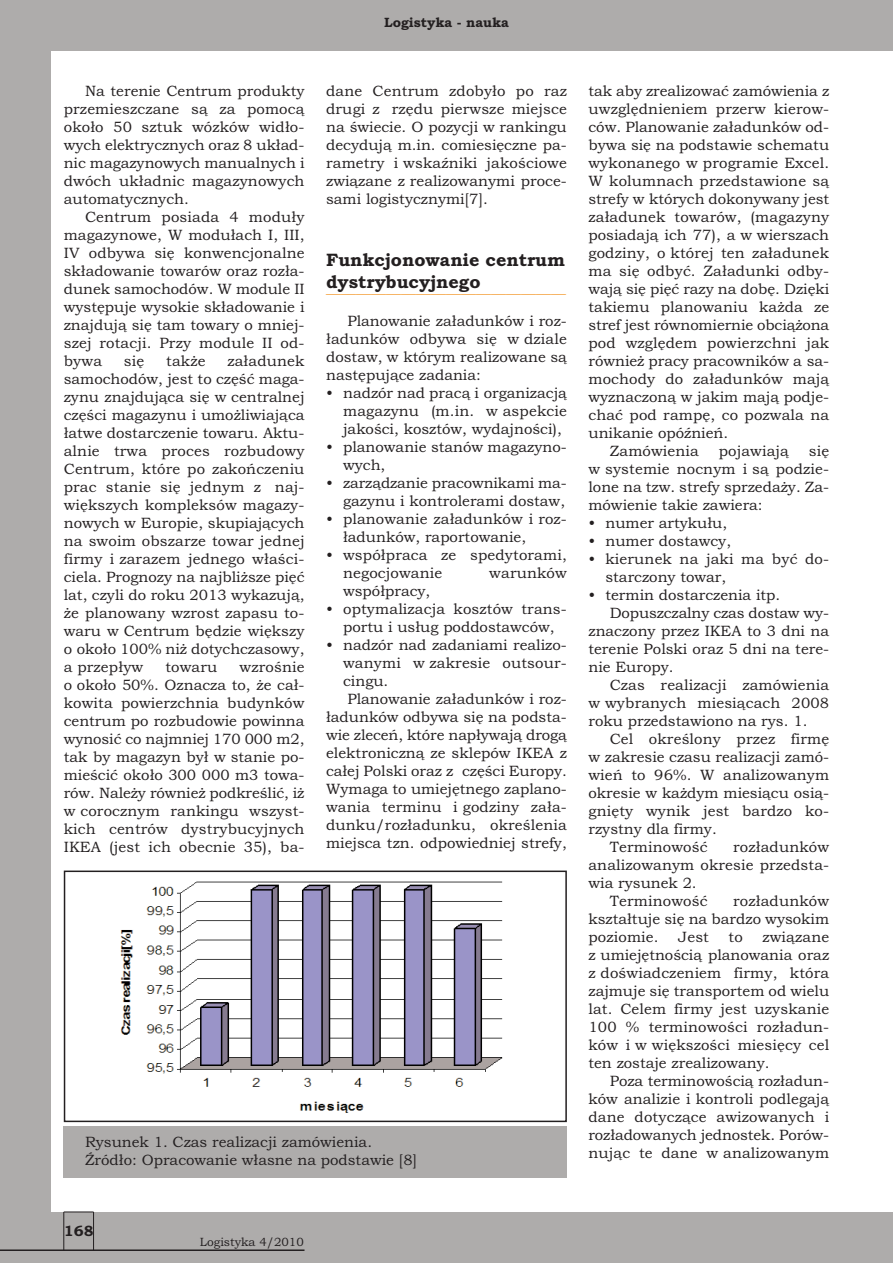
<style>
.page{position:relative;width:893px;height:1263px;background:#aeacab}
.page>*{position:absolute;margin:0;border:0;box-sizing:border-box;transform-origin:0 0}
.t1{font:700 18px "Bookman Old Style";color:#231f20}
.t2{font:15px/18px "Bookman Old Style";color:#231f20;text-align:justify}
.t3{font:15px/33px "Bookman Old Style";color:#f49f39;text-align:right}
.t4{font:700 15px "Bookman Old Style";color:#231f20}
.t5{font:700 13.5px "Bookman Old Style";color:#231f20}
.t6{font:12px "Bookman Old Style";color:#231f20}
.s1{color:#231f20}
</style>
<div class="page">
<div style="left:51px;top:51px;width:842px;height:1161px;background:#fff"></div>
<hr style="left:0;top:1249px;width:304px;height:2px;background:#231f20">
<hr style="left:93px;top:1212px;width:1px;height:38px;background:#231f20">
<hr style="left:64px;top:1212px;width:1px;height:38px;background:#231f20">
<hr style="left:64px;top:1212px;width:30px;height:1px;background:#231f20">
<img style="left:120px;top:881px;width:383px;height:232px">
<div style="left:64px;top:870px;width:503px;height:252px;border:2px solid #231f20"></div>
<div style="left:64px;top:1126px;width:503px;height:52px;background:#aeacab"></div>
<p class="t5" style="left:384px;top:14px;width:126px">Logistyka - nauka</p>
<p class="t2" style="left:64px;top:82px;width:242px;text-indent:21px">Na terenie Centrum produkty przemieszczane są za pomocą około 50 sztuk wózków widło&shy;wych elektrycznych oraz 8 układ&shy;nic magazynowych manualnych i dwóch układnic magazynowych automatycznych.</p>
<p class="t2" style="left:64px;top:208px;width:242px;text-indent:21px">Centrum posiada 4 moduły magazynowe, W modułach I, III, IV odbywa się konwencjonalne składowanie towarów oraz rozła&shy;dunek samochodów. W module II występuje wysokie składowanie i znajdują się tam towary o mniej&shy;szej rotacji. Przy module II od&shy;bywa</p>
<p class="t2" style="left:64px;top:352px;width:242px;text-indent:164px">załadunek samochodów, jest to część maga&shy;zynu znajdująca się w centralnej części magazynu i umożliwiająca łatwe dostarczenie towaru. Aktu&shy;alnie trwa proces rozbudowy Centrum, które po zakończeniu prac stanie się jednym z naj&shy;większych kompleksów magazy&shy;nowych w Europie, skupiających na swoim obszarze towar jednej firmy i zarazem jednego właści&shy;ciela. Prognozy na najbliższe pięć lat, czyli do roku 2013 wykazują, że planowany wzrost zapasu to&shy;waru w Centrum będzie większy o około 100% niż dotychczasowy, a przepływ</p>
<p class="t2" style="left:124px;top:352px;width:22px">się</p>
<p class="t2" style="left:166px;top:352px;width:41px">także</p>
<p class="t2" style="left:64px;top:658px;width:242px;text-indent:176px">wzrośnie o około 50%. Oznacza to, że cał&shy;kowita powierzchnia budynków centrum po rozbudowie powinna wynosić co najmniej 170 000 m2, tak by magazyn był w stanie po&shy;mieścić około 300 000 m3 towa&shy;rów. Należy również podkreślić, iż w corocznym rankingu wszyst&shy;kich centrów dystrybucyjnych IKEA (jest ich obecnie 35), ba-</p>
<p class="t2" style="left:165px;top:658px;width:54px">towaru</p>
<p class="t2" style="left:326px;top:82px;width:242px">dane Centrum zdobyło po raz drugi z rzędu pierwsze miejsce na świecie. O pozycji w rankingu decydują m.in. comiesięczne pa&shy;rametry i wskaźniki jakościowe związane z realizowanymi proce&shy;sami logistycznymi[7].</p>
<p class="t1" style="left:326px;top:250px;width:241px">Funkcjonowanie centrum</p>
<p class="t3" style="left:326px;top:271px;width:242px">_<sup>d</sup>_<sup>y</sup>_ _<sup>s</sup>_<sup>t</sup>_<sup>r</sup>_<sup>y</sup>_ <sup>b</sup>_ _<sup>u</sup>_ <sup>c</sup>_ _<sup>y</sup>_<sup>j</sup>_<sup>n</sup>_ _<sup>e</sup>_<sup>g</sup>_ _<sup>o</sup>_ _ _ _ _ _ _ _ _ _ _ _<br><span class="s1">Planowanie załadunków i roz-</span></p>
<p class="t2" style="left:326px;top:329px;width:242px">ładunków odbywa się w dziale dostaw, w którym realizowane są następujące zadania:</p>
<p class="t2" style="left:343px;top:383px;width:225px;text-indent:-17px">• nadzór nad pracą i organizacją magazynu (m.in. w aspekcie jakości, kosztów, wydajności),</p>
<p class="t2" style="left:343px;top:437px;width:225px;text-indent:-17px">• planowanie stanów magazyno&shy;wych,</p>
<p class="t2" style="left:326px;top:473px;width:242px;text-align:right">• zarządzanie pracownikami ma&shy;gazynu i kontrolerami dostaw,</p>
<p class="t2" style="left:343px;top:509px;width:225px;text-indent:-17px">• planowanie załadunków i roz&shy;ładunków, raportowanie,</p>
<p class="t2" style="left:343px;top:545px;width:225px;text-indent:-17px">• współpraca ze spedytorami, negocjowanie</p>
<p class="t2" style="left:489px;top:563px;width:79px">warunków</p>
<p class="t2" style="left:343px;top:581px;width:89px">współpracy,</p>
<p class="t2" style="left:326px;top:599px;width:242px;text-align:center">• optymalizacja kosztów trans&shy;portu i usług poddostawców,</p>
<p class="t2" style="left:326px;top:635px;width:242px">• nadzór nad zadaniami realizo-</p>
<p class="t2" style="left:343px;top:653px;width:225px">wanymi w zakresie outsour-</p>
<p class="t2" style="left:343px;top:671px;width:47px">cingu.</p>
<p class="t2" style="left:347px;top:689px;width:221px">Planowanie załadunków i roz-</p>
<p class="t2" style="left:326px;top:707px;width:242px">ładunków odbywa się na podsta-</p>
<p class="t2" style="left:326px;top:725px;width:242px">wie zleceń, które napływają drogą</p>
<p class="t2" style="left:326px;top:743px;width:242px">elektroniczną ze sklepów IKEA z</p>
<p class="t2" style="left:326px;top:761px;width:242px">całej Polski oraz z części Europy.</p>
<p class="t2" style="left:326px;top:779px;width:242px">Wymaga to umiejętnego zaplano-</p>
<p class="t2" style="left:326px;top:797px;width:242px">wania terminu i godziny zała-</p>
<p class="t2" style="left:326px;top:815px;width:242px">dunku/rozładunku, określenia</p>
<p class="t2" style="left:326px;top:833px;width:242px">miejsca tzn. odpowiedniej strefy,</p>
<p class="t2" style="left:85px;top:1132px;width:334px">Rysunek 1. Czas realizacji zamówienia.<br>Źródło: Opracowanie własne na podstawie [8]</p>
<p class="t2" style="left:588px;top:82px;width:242px">tak aby zrealizować zamówienia z</p>
<p class="t2" style="left:588px;top:100px;width:242px">uwzględnieniem przerw kierow-</p>
<p class="t2" style="left:588px;top:118px;width:242px">ców. Planowanie załadunków od-</p>
<p class="t2" style="left:588px;top:136px;width:242px">bywa się na podstawie schematu</p>
<p class="t2" style="left:588px;top:154px;width:242px">wykonanego w programie Excel.</p>
<p class="t2" style="left:588px;top:172px;width:242px">W kolumnach przedstawione są</p>
<p class="t2" style="left:588px;top:190px;width:242px">strefy w których dokonywany jest</p>
<p class="t2" style="left:588px;top:208px;width:242px">załadunek towarów, (magazyny</p>
<p class="t2" style="left:588px;top:226px;width:242px">posiadają ich 77), a w wierszach</p>
<p class="t2" style="left:588px;top:244px;width:242px">godziny, o której ten załadunek</p>
<p class="t2" style="left:588px;top:262px;width:242px">ma się odbyć. Załadunki odby-</p>
<p class="t2" style="left:588px;top:280px;width:242px">wają się pięć razy na dobę. Dzięki</p>
<p class="t2" style="left:588px;top:298px;width:242px">takiemu planowaniu każda ze</p>
<p class="t2" style="left:588px;top:316px;width:242px">stref jest równomiernie obciążona</p>
<p class="t2" style="left:588px;top:334px;width:242px">pod względem powierzchni jak</p>
<p class="t2" style="left:588px;top:352px;width:242px">również pracy pracowników a sa-</p>
<p class="t2" style="left:588px;top:370px;width:242px">mochody do załadunków mają</p>
<p class="t2" style="left:588px;top:388px;width:242px">wyznaczoną w jakim mają podje-</p>
<p class="t2" style="left:588px;top:406px;width:242px">chać pod rampę, co pozwala na</p>
<p class="t2" style="left:588px;top:424px;width:141px">unikanie opóźnień.</p>
<p class="t2" style="left:610px;top:442px;width:91px">Zamówienia</p>
<p class="t2" style="left:719px;top:442px;width:72px">pojawiają</p>
<p class="t2" style="left:588px;top:442px;width:242px;text-indent:220px">się w systemie nocnym i są podzie&shy;lone na tzw. strefy sprzedaży. Za&shy;mówienie takie zawiera:</p>
<p class="t2" style="left:588px;top:514px;width:140px">• numer artykułu,</p>
<p class="t2" style="left:588px;top:532px;width:144px">• numer dostawcy,</p>
<p class="t2" style="left:605px;top:550px;width:225px;text-indent:-17px">• kierunek na jaki ma być do&shy;starczony towar,</p>
<p class="t2" style="left:588px;top:586px;width:193px">• termin dostarczenia itp.</p>
<p class="t2" style="left:610px;top:604px;width:221px">Dopuszczalny czas dostaw wy-</p>
<p class="t2" style="left:588px;top:622px;width:242px">znaczony przez IKEA to 3 dni na</p>
<p class="t2" style="left:588px;top:640px;width:242px">terenie Polski oraz 5 dni na tere-</p>
<p class="t2" style="left:588px;top:658px;width:87px">nie Europy.</p>
<p class="t2" style="left:610px;top:676px;width:221px">Czas realizacji zamówienia</p>
<p class="t2" style="left:588px;top:694px;width:242px">w wybranych miesiącach 2008</p>
<p class="t2" style="left:588px;top:712px;width:220px">roku przedstawiono na rys. 1.</p>
<p class="t2" style="left:610px;top:730px;width:221px">Cel określony przez firmę</p>
<p class="t2" style="left:588px;top:748px;width:242px">w zakresie czasu realizacji zamó-</p>
<p class="t2" style="left:588px;top:766px;width:242px">wień to 96%. W analizowanym</p>
<p class="t2" style="left:588px;top:784px;width:242px">okresie w każdym miesiącu osią-</p>
<p class="t2" style="left:588px;top:802px;width:242px">gnięty wynik jest bardzo ko-</p>
<p class="t2" style="left:588px;top:820px;width:130px">rzystny dla firmy.</p>
<p class="t2" style="left:610px;top:838px;width:99px">Terminowość</p>
<p class="t2" style="left:733px;top:838px;width:98px">rozładunków</p>
<p class="t2" style="left:588px;top:856px;width:242px">analizowanym okresie przedsta-</p>
<p class="t2" style="left:588px;top:874px;width:110px">wia rysunek 2.</p>
<p class="t2" style="left:610px;top:892px;width:99px">Terminowość</p>
<p class="t2" style="left:588px;top:892px;width:242px;text-indent:145px">rozładunków kształtuje się na bardzo wysokim poziomie.</p>
<p class="t2" style="left:588px;top:928px;width:242px;text-indent:174px">związane z umiejętnością planowania oraz z doświadczeniem firmy, która zajmuje się transportem od wielu lat. Celem firmy jest uzyskanie 100 % terminowości rozładun&shy;ków i w większości miesięcy cel ten zostaje zrealizowany.</p>
<p class="t2" style="left:588px;top:1072px;width:242px;text-indent:21px">Poza terminowością rozładun&shy;ków analizie i kontroli podlegają dane dotyczące awizowanych i rozładowanych jednostek. Porów&shy;nując te dane w analizowanym</p>
<p class="t2" style="left:678px;top:928px;width:32px">Jest</p>
<p class="t2" style="left:729px;top:928px;width:16px">to</p>
<p class="t4" style="left:64px;top:1222px;width:31px">168</p>
<p class="t6" style="left:200px;top:1234px;width:105px">Logistyka 4/2010</p>
</div>
